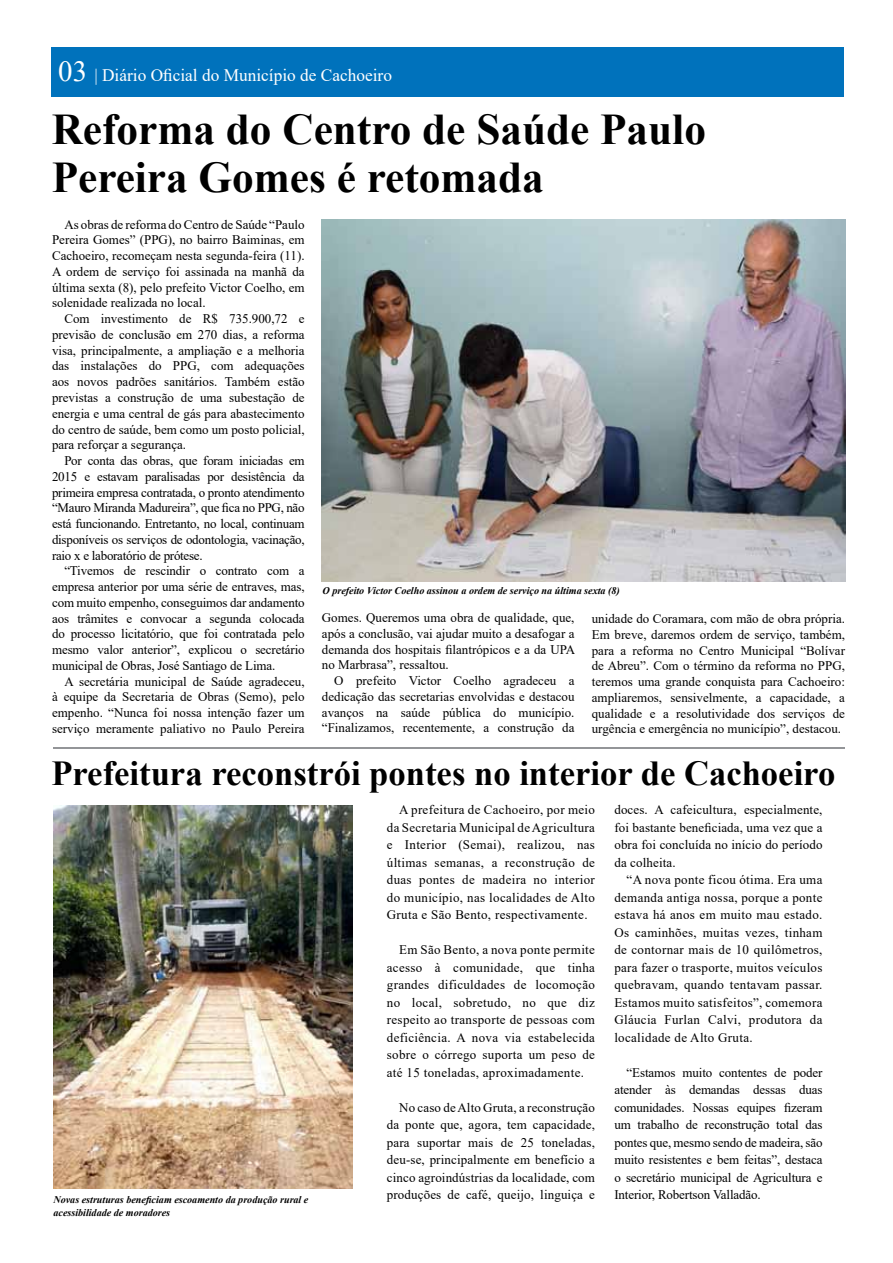
<style>
.page{position:relative;width:893px;height:1263px;background:#fff}
.page>*{position:absolute;margin:0;border:0;box-sizing:border-box;transform-origin:0 0}
.t1{font:700 43.8px/48.2px "Times New Roman";color:#000}
.t2{font:700 34.95px "Times New Roman";color:#000}
.t3{font:17.55px "Times New Roman";color:#fff}
.t4{font:13.2px/15.8px "Times New Roman";color:#000;text-align:justify}
.t5{font:italic 700 10.2px/13.2px "Times New Roman";color:#000}
.s1{font-size:29.25px}
</style>
<div class="page">
<div style="left:51px;top:47px;width:793px;height:50px;background:#0072bc"></div>
<hr style="left:53px;top:747px;width:792px;height:2px;background:#939598">
<img style="left:322px;top:219px;width:523px;height:362px">
<img style="left:53px;top:805px;width:300px;height:383px">
<h3 class="t3" style="left:58px;top:63px;width:335px"><span class="s1">03</span> | Diário Oficial do Município de Cachoeiro</h3>
<h1 class="t1" style="left:52px;top:104px;width:656px">Reforma do Centro de Saúde Paulo<br>Pereira Gomes é retomada</h1>
<p class="t4" style="left:52px;top:216px;width:254px;text-indent:12px">As obras de reforma do Centro de Saúde “Paulo Pereira Gomes” (PPG), no bairro Baiminas, em Cachoeiro, recomeçam nesta segunda-feira (11).<br>A ordem de serviço foi assinada na manhã da última sexta (8), pelo prefeito Victor Coelho, em solenidade realizada no local.</p>
<p class="t4" style="left:52px;top:310px;width:254px;text-indent:12px">Com investimento de R$ 735.900,72 e previsão de conclusão em 270 dias, a reforma visa, principalmente, a ampliação e a melhoria das instalações do PPG, com adequações aos novos padrões sanitários. Também estão previstas a construção de uma subestação de energia e uma central de gás para abastecimento do centro de saúde, bem como um posto policial, para reforçar a segurança.</p>
<p class="t4" style="left:52px;top:452px;width:254px;text-indent:12px">Por conta das obras, que foram iniciadas em 2015 e estavam paralisadas por desistência da primeira empresa contratada, o pronto atendimento “Mauro Miranda Madureira”, que fica no PPG, não está funcionando. Entretanto, no local, continuam disponíveis os serviços de odontologia, vacinação, raio x e laboratório de prótese.</p>
<p class="t4" style="left:52px;top:563px;width:254px;text-indent:12px">“Tivemos de rescindir o contrato com a empresa anterior por uma série de entraves, mas, com muito empenho, conseguimos dar andamento aos trâmites e convocar a segunda colocada do processo licitatório, que foi contratada pelo mesmo valor anterior”, explicou o secretário municipal de Obras, José Santiago de Lima.</p>
<p class="t4" style="left:52px;top:673px;width:254px;text-indent:12px">A secretária municipal de Saúde agradeceu, à equipe da Secretaria de Obras (Semo), pelo empenho. “Nunca foi nossa intenção fazer um serviço meramente paliativo no Paulo Pereira</p>
<h2 class="t2" style="left:51px;top:748px;width:785px">Prefeitura reconstrói pontes no interior de Cachoeiro</h2>
<p class="t4" style="left:387px;top:800px;width:210px;line-height:17.5px;text-indent:12px">A prefeitura de Cachoeiro, por meio da Secretaria Municipal de Agricultura e Interior (Semai), realizou, nas últimas semanas, a reconstrução de duas pontes de madeira no interior do município, nas localidades de Alto Gruta e São Bento, respectivamente.</p>
<p class="t4" style="left:387px;top:941px;width:210px;line-height:17.5px;text-indent:12px">Em São Bento, a nova ponte permite acesso à comunidade, que tinha grandes dificuldades de locomoção no local, sobretudo, no que diz respeito ao transporte de pessoas com deficiência. A nova via estabelecida sobre o córrego suporta um peso de até 15 toneladas, aproximadamente.</p>
<p class="t4" style="left:387px;top:1098px;width:210px;line-height:17.5px;text-indent:12px">No caso de Alto Gruta, a reconstrução da ponte que, agora, tem capacidade, para suportar mais de 25 toneladas, deu-se, principalmente em benefício a cinco agroindústrias da localidade, com produções de café, queijo, linguiça e</p>
<p class="t5" style="left:323px;top:584px;width:299px">O prefeito Victor Coelho assinou a ordem de serviço na última sexta (8)</p>
<p class="t4" style="left:322px;top:609px;width:255px">Gomes. Queremos uma obra de qualidade, que, após a conclusão, vai ajudar muito a desafogar a demanda dos hospitais filantrópicos e a da UPA no Marbrasa”, ressaltou.</p>
<p class="t4" style="left:322px;top:672px;width:254px;text-indent:12px">O prefeito Victor Coelho agradeceu a dedicação das secretarias envolvidas e destacou avanços na saúde pública do município. “Finalizamos, recentemente, a construção da</p>
<p class="t4" style="left:592px;top:610px;width:255px">unidade do Coramara, com mão de obra própria.<br>Em breve, daremos ordem de serviço, também, para a reforma no Centro Municipal “Bolívar de Abreu”. Com o término da reforma no PPG, teremos uma grande conquista para Cachoeiro: ampliaremos, sensivelmente, a capacidade, a qualidade e a resolutividade dos serviços de urgência e emergência no município”, destacou.</p>
<p class="t4" style="left:614px;top:800px;width:210px;line-height:17.5px">doces. A cafeicultura, especialmente, foi bastante beneficiada, uma vez que a obra foi concluída no início do período da colheita.</p>
<p class="t4" style="left:614px;top:870px;width:210px;line-height:17.5px;text-indent:12px">“A nova ponte ficou ótima. Era uma demanda antiga nossa, porque a ponte estava há anos em muito mau estado.<br>Os caminhões, muitas vezes, tinham de contornar mais de 10 quilômetros, para fazer o trasporte, muitos veículos quebravam, quando tentavam passar.<br>Estamos muito satisfeitos”, comemora Gláucia Furlan Calvi, produtora da localidade de Alto Gruta.</p>
<p class="t4" style="left:614px;top:1063px;width:210px;line-height:17.5px;text-indent:12px">“Estamos muito contentes de poder atender às demandas dessas duas comunidades. Nossas equipes fizeram um trabalho de reconstrução total das pontes que, mesmo sendo de madeira, são muito resistentes e bem feitas”, destaca o secretário municipal de Agricultura e Interior, Robertson Valladão.</p>
<p class="t5" style="left:53px;top:1192px;width:256px">Novas estruturas beneficiam escoamento da produção rural e acessibilidade de moradores</p>
</div>
